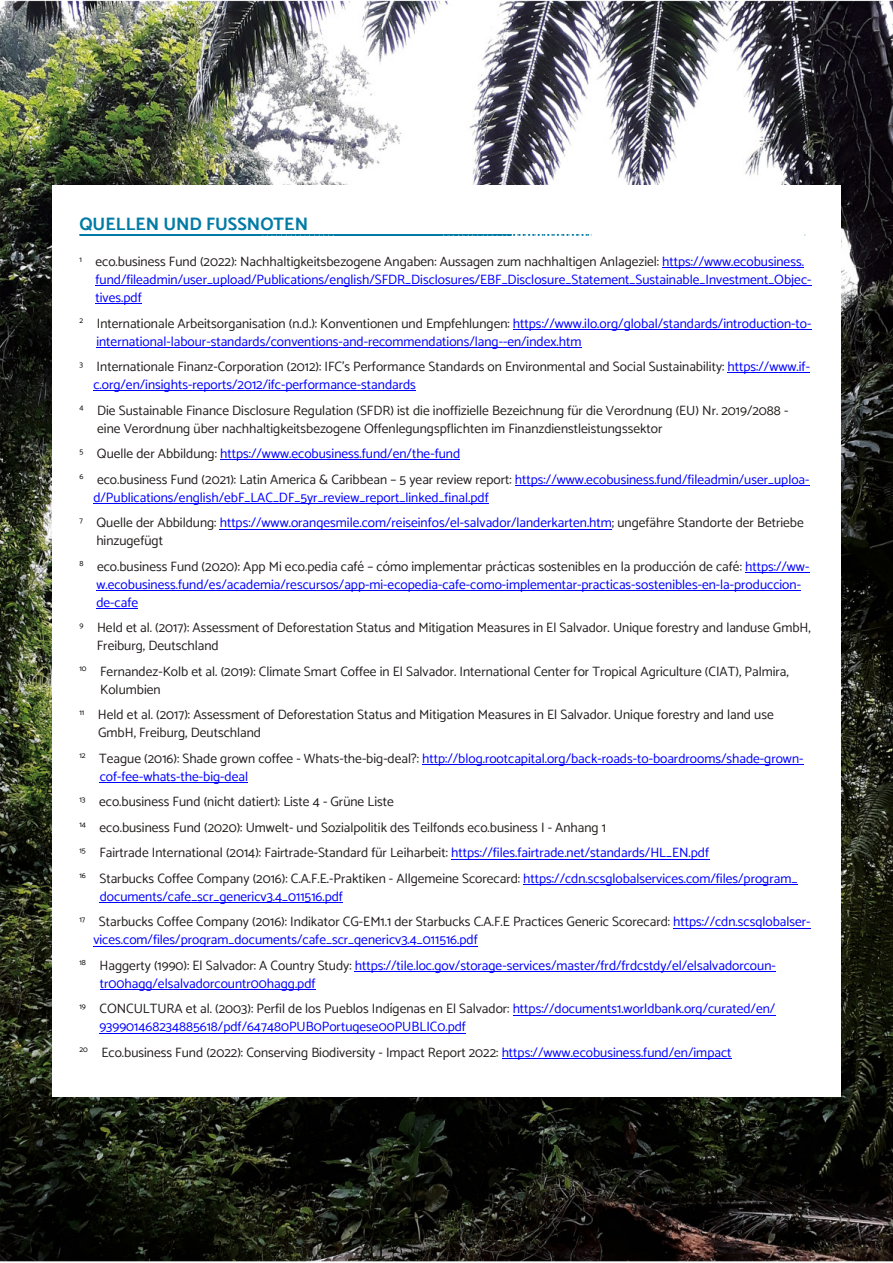
<style>
.page{position:relative;width:893px;height:1263px;background:#fff}
.page>*{position:absolute;margin:0;border:0;box-sizing:border-box;transform-origin:0 0}
.t1{font:700 18px "Catamaran";color:#007ba5}
.t2{font:13.5px/18px "Catamaran";color:#00f}
.t3{font:13.5px/18px "Catamaran";color:#231e1e}
.s1{color:#231e1e}
.s2{color:#00f}
</style>
<div class="page">
<img style="left:0;top:1px;width:893px;height:1260px">
<div style="left:52px;top:185px;width:789px;height:911px;background:#fff"></div>
<svg style="left:79px;top:235px;width:726px;height:1px"></svg>
<hr style="left:662px;top:268px;width:142px;height:1px;background:#00f">
<hr style="left:96px;top:286px;width:715px;height:1px;background:#00f">
<hr style="left:96px;top:304px;width:46px;height:1px;background:#00f">
<hr style="left:513px;top:329px;width:298px;height:1px;background:#00f">
<hr style="left:96px;top:347px;width:485px;height:1px;background:#00f">
<hr style="left:728px;top:373px;width:82px;height:1px;background:#00f">
<hr style="left:93px;top:391px;width:323px;height:1px;background:#00f">
<hr style="left:220px;top:460px;width:240px;height:1px;background:#00f">
<hr style="left:515px;top:485px;width:294px;height:1px;background:#00f">
<hr style="left:93px;top:503px;width:396px;height:1px;background:#00f">
<hr style="left:220px;top:529px;width:392px;height:1px;background:#00f">
<hr style="left:745px;top:572px;width:64px;height:1px;background:#00f">
<hr style="left:96px;top:590px;width:705px;height:1px;background:#00f">
<hr style="left:96px;top:608px;width:42px;height:1px;background:#00f">
<hr style="left:422px;top:764px;width:381px;height:1px;background:#00f">
<hr style="left:100px;top:782px;width:148px;height:1px;background:#00f">
<hr style="left:451px;top:859px;width:258px;height:1px;background:#00f">
<hr style="left:523px;top:884px;width:274px;height:1px;background:#00f">
<hr style="left:100px;top:902px;width:243px;height:1px;background:#00f">
<hr style="left:673px;top:928px;width:138px;height:1px;background:#00f">
<hr style="left:93px;top:946px;width:385px;height:1px;background:#00f">
<hr style="left:355px;top:971px;width:421px;height:1px;background:#00f">
<hr style="left:100px;top:989px;width:216px;height:1px;background:#00f">
<hr style="left:513px;top:1015px;width:262px;height:1px;background:#00f">
<hr style="left:99px;top:1033px;width:367px;height:1px;background:#00f">
<hr style="left:502px;top:1058px;width:229px;height:1px;background:#00f">
<h1 class="t1" style="left:79px;top:214px;width:230px">QUELLEN UND FUSSNOTEN</h1>
<p class="t2" style="left:96px;top:253px;width:717px;text-indent:-16px"><sup>1</sup> <span class="s1">eco.business Fund (2022): Nachhaltigkeitsbezogene Angaben: Aussagen zum nachhaltigen Anlageziel:</span> https://www.ecobusiness. fund/fileadmin/user_upload/Publications/english/SFDR_Disclosures/EBF_Disclosure_Statement_Sustainable_Investment_Objec&shy;tives.pdf</p>
<p class="t2" style="left:96px;top:314px;width:716px;text-indent:-17px"><sup>2</sup> <span class="s1">Internationale Arbeitsorganisation (n.d.): Konventionen und Empfehlungen:</span> https://www.ilo.org/global/standards/introduction-to&shy;international-labour-standards/conventions-and-recommendations/lang--en/index.htm</p>
<p class="t3" style="left:93px;top:358px;width:718px;text-indent:-14px"><sup>3</sup> Internationale Finanz-Corporation (2012): IFC's Performance Standards on Environmental and Social Sustainability: <span class="s2">https://www.if&shy;c.org/en/insights-reports/2012/ifc-performance-standards</span></p>
<p class="t3" style="left:97px;top:401px;width:693px;text-indent:-18px"><sup>4</sup> Die Sustainable Finance Disclosure Regulation (SFDR) ist die inoffizielle Bezeichnung für die Verordnung (EU) Nr. 2019/2088 - eine Verordnung über nachhaltigkeitsbezogene Offenlegungspflichten im Finanzdienstleistungssektor</p>
<p class="t2" style="left:79px;top:441px;width:732px;line-height:25.5px"><sup>5</sup> <span class="s1">Quelle der Abbildung:</span> https://www.ecobusiness.fund/en/the-fund<br><sup>6</sup> <span class="s1">eco.business Fund (2021): Latin America &amp; Caribbean – 5 year review report:</span> https://www.ecobusiness.fund/fileadmin/user_uploa-</p>
<p class="t2" style="left:79px;top:484px;width:726px;line-height:25.5px;text-indent:14px">d/Publications/english/ebF_LAC_DF_5yr_review_report_linked_final.pdf<br><sup>7</sup> <span class="s1">Quelle der Abbildung:</span> https://www.orangesmile.com/reiseinfos/el-salvador/landerkarten.htm<span class="s1">; ungefähre Standorte der Betriebe</span></p>
<p class="t3" style="left:79px;top:528px;width:731px;line-height:25.5px;text-indent:17px">hinzugefügt<br><sup>8</sup> eco.business Fund (2020): App Mi eco.pedia café – cómo implementar prácticas sostenibles en la producción de café: <span class="s2">https://ww-</span></p>
<p class="t2" style="left:96px;top:575px;width:706px">w.ecobusiness.fund/es/academia/rescursos/app-mi-ecopedia-cafe-como-implementar-practicas-sostenibles-en-la-produccion&shy;de-cafe</p>
<p class="t3" style="left:97px;top:619px;width:716px;text-indent:-17px"><sup>9</sup> Held et al. (2017): Assessment of Deforestation Status and Mitigation Measures in El Salvador. Unique forestry and landuse GmbH,<br>Freiburg, Deutschland</p>
<p class="t3" style="left:100px;top:662px;width:690px;text-indent:-21px"><sup>10</sup> Fernandez-Kolb et al. (2019): Climate Smart Coffee in El Salvador. International Center for Tropical Agriculture (CIAT), Palmira,<br>Kolumbien</p>
<p class="t3" style="left:98px;top:706px;width:677px;text-indent:-19px"><sup>11</sup> Held et al. (2017): Assessment of Deforestation Status and Mitigation Measures in El Salvador. Unique forestry and land use<br>GmbH, Freiburg, Deutschland</p>
<p class="t2" style="left:100px;top:749px;width:705px;text-indent:-20px"><sup>12</sup> <span class="s1">Teague (2016): Shade grown coffee - Whats-the-big-deal?:</span> http://blog.rootcapital.org/back-roads-to-boardrooms/shade-grown&shy;cof-fee-whats-the-big-deal</p>
<p class="t3" style="left:79px;top:789px;width:719px;line-height:25.5px"><sup>13</sup> eco.business Fund (nicht datiert): Liste 4 - Grüne Liste<br><sup>14</sup> eco.business Fund (2020): Umwelt- und Sozialpolitik des Teilfonds eco.business I - Anhang 1<br><sup>15</sup> Fairtrade International (2014): Fairtrade-Standard für Leiharbeit: <span class="s2">https://files.fairtrade.net/standards/HL_EN.pdf<br></span><sup>16</sup> Starbucks Coffee Company (2016): C.A.F.E.-Praktiken - Allgemeine Scorecard: <span class="s2">https://cdn.scsglobalservices.com/files/program_</span></p>
<p class="t3" style="left:79px;top:883px;width:733px;line-height:25.5px;text-indent:20px"><span class="s2">documents/cafe_scr_genericv3.4_011516.pdf<br></span><sup>17</sup> Starbucks Coffee Company (2016): Indikator CG-EM1.1 der Starbucks C.A.F.E Practices Generic Scorecard: <span class="s2">https://cdn.scsglobalser-</span></p>
<p class="t2" style="left:79px;top:927px;width:698px;line-height:25.5px;text-indent:14px">vices.com/files/program_documents/cafe_scr_genericv3.4_011516.pdf<br><sup>18</sup> <span class="s1">Haggerty (1990): El Salvador: A Country Study:</span> https://tile.loc.gov/storage-services/master/frd/frdcstdy/el/elsalvadorcoun-</p>
<p class="t2" style="left:79px;top:970px;width:697px;line-height:25.5px;text-indent:20px">tr00hagg/elsalvadorcountr00hagg.pdf<br><sup>19</sup> <span class="s1">CONCULTURA et al. (2003): Perfil de los Pueblos Indígenas en El Salvador:</span> https://documents1.worldbank.org/curated/en/</p>
<p class="t2" style="left:79px;top:1014px;width:654px;line-height:25.5px;text-indent:20px">939901468234885618/pdf/647480PUB0Portugese00PUBLIC0.pdf<br><sup>20</sup> <span class="s1">Eco.business Fund (2022): Conserving Biodiversity - Impact Report 2022:</span> https://www.ecobusiness.fund/en/impact</p>
</div>
